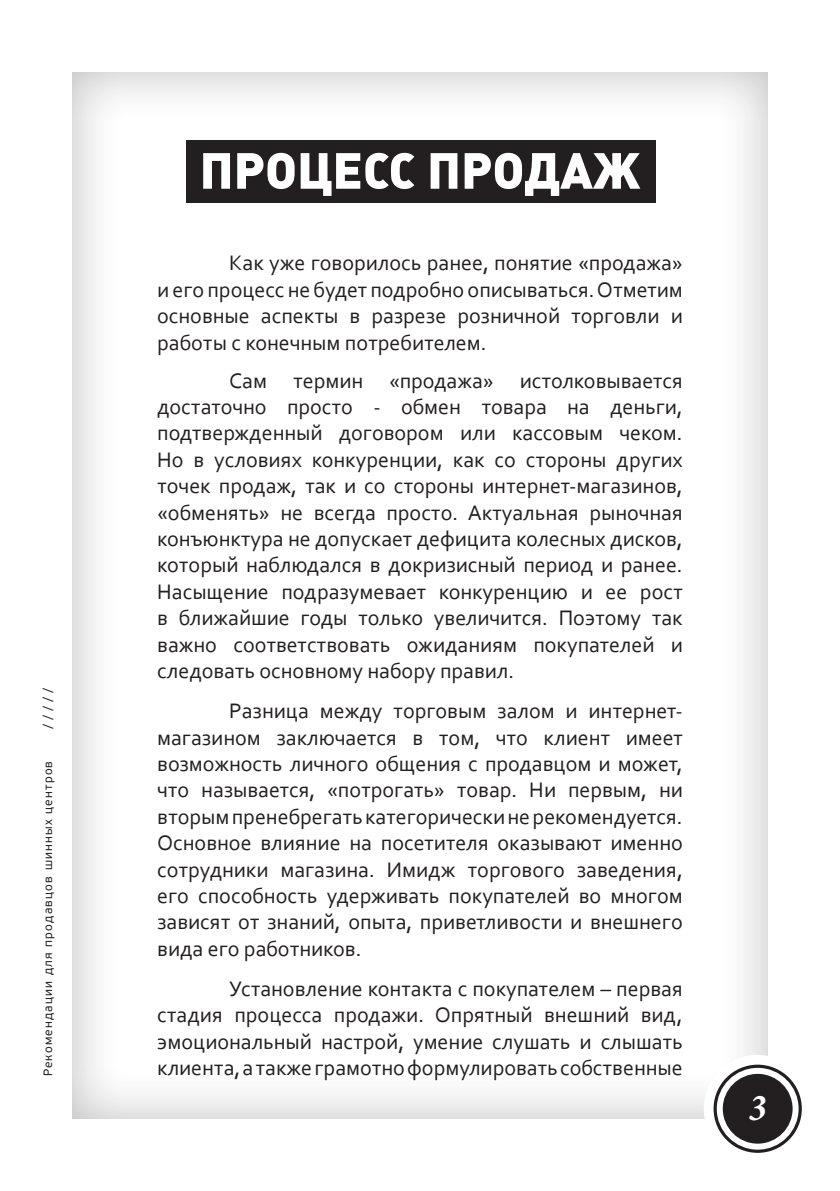
<style>
.page{position:relative;width:840px;height:1191px;background:#fff}
.page>*{position:absolute;margin:0;border:0;box-sizing:border-box;transform-origin:0 0}
.t1{font:900 50px "Plumb";color:#fff}
.t2{font:italic 700 condensed 38px "Minion Pro";color:#fff}
.t3{font:22px/26.4px "Corbel";color:#231f20;text-align:justify}
.t4{font:12px "PF Beau Sans Pro";letter-spacing:.1em;color:#231f20}
</style>
<div class="page">
<div style="left:57px;top:65px;width:712px;height:1054px;background:#231f20;opacity:.3"></div>
<div style="left:186px;top:140px;width:469px;height:62px;background:#231f20"></div>
<div style="left:703px;top:1054px;width:108px;height:108px;background:#fff;border-radius:50%"></div>
<svg style="left:713px;top:1064px;width:88px;height:88px;background:#433f40"></svg>
<div style="left:716px;top:1067px;width:82px;height:82px;border:6px solid #fff;border-radius:50%"></div>
<p class="t4" style="left:41px;top:728px;width:42px;rotate:-90deg">/////</p>
<p class="t4" style="left:41px;top:1076px;width:317px;rotate:-90deg">Рекомендации для продавцов шинных центров</p>
<p class="t1" style="left:199px;top:142px;width:442px">ПРОЦЕСС ПРОДАЖ</p>
<p class="t3" style="left:157px;top:249px;width:526px;text-indent:72px">Как уже говорилось ранее, понятие «продажа» и его процесс не будет подробно описываться. Отметим основные аспекты в разрезе розничной торговли и работы с конечным потребителем.</p>
<p class="t3" style="left:157px;top:366px;width:527px;text-indent:72px">Сам термин «продажа» истолковывается достаточно просто - обмен товара на деньги, подтвержденный договором или кассовым чеком.<br>Но в условиях конкуренции, как со стороны других точек продаж, так и со стороны интернет-магазинов, «обменять» не всегда просто. Актуальная рыночная конъюнктура не допускает дефицита колесных дисков, который наблюдался в докризисный период и ранее.<br>Насыщение подразумевает конкуренцию и ее рост в ближайшие годы только увеличится. Поэтому так важно соответствовать ожиданиям покупателей и следовать основному набору правил.</p>
<p class="t3" style="left:157px;top:697px;width:527px;text-indent:72px">Разница между торговым залом и интернет&shy;магазином заключается в том, что клиент имеет возможность личного общения с продавцом и может, что называется, «потрогать» товар. Ни первым, ни вторым пренебрегать категорически не рекомендуется.<br>Основное влияние на посетителя оказывают именно сотрудники магазина. Имидж торгового заведения, его способность удерживать покупателей во многом зависят от знаний, опыта, приветливости и внешнего вида его работников.</p>
<p class="t3" style="left:157px;top:974px;width:526px;text-indent:72px">Установление контакта с покупателем – первая стадия процесса продажи. Опрятный внешний вид, эмоциональный настрой, умение слушать и слышать клиента, а также грамотно формулировать собственные</p>
<p class="t2" style="left:748px;top:1081px;width:19px">3</p>
</div>
